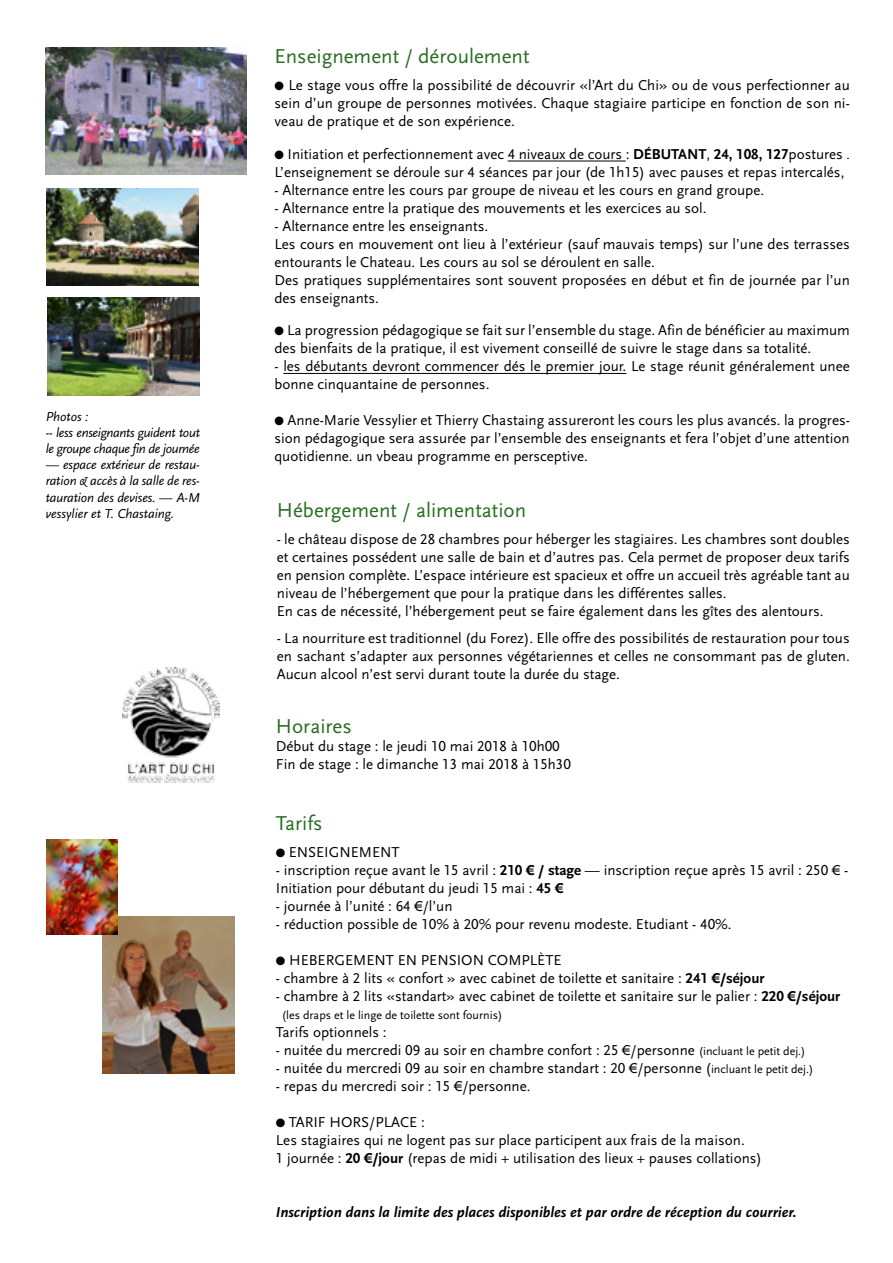
<style>
.page{position:relative;width:893px;height:1263px;background:#fff}
.page>*{position:absolute;margin:0;border:0;box-sizing:border-box;transform-origin:0 0}
.t1{font:21px "Scala Sans Regular LF";color:#296e22}
.t2{font:15px/18px "Scala Sans Regular LF";color:#000}
.t3{font:15px "Scala Sans Bold LF Italic";color:#000}
.t4{font:13.5px/16.2px "Scala Sans Regular LF Italic";letter-spacing:-.01em;color:#000}
.t5{font:12px "Scala Sans Regular LF";color:#000}
.s1{font-family:"Scala Sans Bold LF"}
.s2{font-size:13.5px}
.s3{font-size:12px}
</style>
<div class="page">
<img style="left:103px;top:916px;width:131px;height:158px">
<hr style="left:508px;top:161px;width:118px;height:1px;background:#000">
<hr style="left:283px;top:373px;width:343px;height:1px;background:#000">
<img style="left:46px;top:48px;width:200px;height:126px">
<img style="left:46px;top:188px;width:153px;height:97px">
<img style="left:47px;top:298px;width:153px;height:97px">
<img style="left:123px;top:668px;width:97px;height:115px">
<img style="left:47px;top:840px;width:71px;height:95px">
<p class="t4" style="left:46px;top:408px;width:156px">Photos :<br>-- less enseignants guident tout le groupe chaque fin de journée</p>
<p class="t4" style="left:46px;top:457px;width:156px;text-align:justify">— espace extérieur de restau&shy;ration &amp; accès à la salle de res&shy;tauration des devises. — A-M vessylier et T. Chastaing.</p>
<h1 class="t1" style="left:274px;top:45px;width:257px">Enseignement / déroulement</h1>
<p class="t2" style="left:274px;top:77px;width:577px;text-align:justify">● Le stage vous offre la possibilité de découvrir «l’Art du Chi» ou de vous perfectionner au sein d’un groupe de personnes motivées. Chaque stagiaire participe en fonction de son ni&shy;veau de pratique et de son expérience.</p>
<p class="t2" style="left:274px;top:145px;width:577px">● Initiation et perfectionnement avec 4 niveaux de cours : <span class="s1">DÉBUTANT</span>, <span class="s1">24, 108, 127</span>postures <span class="s2">.<br></span>L’enseignement se déroule sur 4 séances par jour (de 1h15) avec pauses et repas intercalés,</p>
<p class="t2" style="left:274px;top:181px;width:491px">- Alternance entre les cours par groupe de niveau et les cours en grand groupe.</p>
<p class="t2" style="left:274px;top:199px;width:433px">- Alternance entre la pratique des mouvements et les exercices au sol.</p>
<p class="t2" style="left:274px;top:217px;width:577px">- Alternance entre les enseignants.<br>Les cours en mouvement ont lieu à l’extérieur (sauf mauvais temps) sur l’une des terrasses entourants le Chateau. Les cours au sol se déroulent en salle.<br>Des pratiques supplémentaires sont souvent proposées en début et fin de journée par l’un des enseignants.</p>
<p class="t2" style="left:274px;top:321px;width:577px">● La progression pédagogique se fait sur l’ensemble du stage. Afin de bénéficier au maximum des bienfaits de la pratique, il est vivement conseillé de suivre le stage dans sa totalité.</p>
<p class="t2" style="left:274px;top:357px;width:577px">- les débutants devront commencer dés le premier jour. Le stage réunit généralement unee bonne cinquantaine de personnes.</p>
<p class="t2" style="left:274px;top:411px;width:577px;text-align:justify">● Anne-Marie Vessylier et Thierry Chastaing assureront les cours les plus avancés. la progres&shy;sion pédagogique sera assurée par l’ensemble des enseignants et fera l’objet d’une attention quotidienne. un vbeau programme en persceptive.</p>
<h1 class="t1" style="left:277px;top:498px;width:251px">Hébergement / alimentation</h1>
<p class="t2" style="left:277px;top:530px;width:574px">- le château dispose de 28 chambres pour héberger les stagiaires. Les chambres sont doubles et certaines possédent une salle de bain et d’autres pas. Cela permet de proposer deux tarifs en pension complète. L’espace intérieure est spacieux et offre un accueil très agréable tant au niveau de l’hébergement que pour la pratique dans les différentes salles.<br>En cas de nécessité, l’hébergement peut se faire également dans les gîtes des alentours.</p>
<p class="t2" style="left:277px;top:629px;width:574px;text-align:justify">- La nourriture est traditionnel (du Forez). Elle offre des possibilités de restauration pour tous en sachant s’adapter aux personnes végétariennes et celles ne consommant pas de gluten.<br>Aucun alcool n’est servi durant toute la durée du stage.</p>
<h1 class="t1" style="left:276px;top:714px;width:77px">Horaires</h1>
<p class="t2" style="left:276px;top:737px;width:297px">Début du stage : le jeudi 10 mai 2018 à 10h00<br>Fin de stage : le dimanche 13 mai 2018 à 15h30</p>
<h1 class="t1" style="left:276px;top:812px;width:48px">Tarifs</h1>
<p class="t2" style="left:276px;top:843px;width:125px">● ENSEIGNEMENT</p>
<p class="t2" style="left:276px;top:861px;width:574px">- inscription reçue avant le 15 avril : <span class="s1">210 € / stage</span> — inscription reçue après 15 avril : 250 € -<br>Initiation pour débutant du jeudi 15 mai : <span class="s1">45 €</span></p>
<p class="t2" style="left:276px;top:897px;width:178px">- journée à l’unité : 64 €/l’un</p>
<p class="t2" style="left:276px;top:915px;width:457px">- réduction possible de 10% à 20% pour revenu modeste. Etudiant - 40%.</p>
<p class="t2" style="left:276px;top:951px;width:287px">● HEBERGEMENT EN PENSION COMPLÈTE</p>
<p class="t2" style="left:276px;top:969px;width:490px">- chambre à 2 lits « confort » avec cabinet de toilette et sanitaire : <span class="s1">241 €/séjour</span></p>
<p class="t2" style="left:276px;top:987px;width:566px">- chambre à 2 lits «standart» avec cabinet de toilette et sanitaire sur le palier : <span class="s1">220 €/séjour</span></p>
<p class="t5" style="left:282px;top:1008px;width:222px">(les draps et le linge de toilette sont fournis)</p>
<p class="t2" style="left:276px;top:1023px;width:112px">Tarifs optionnels :</p>
<p class="t2" style="left:276px;top:1041px;width:531px">- nuitée du mercredi 09 au soir en chambre confort : 25 €/personne <span class="s3">(incluant le petit dej.)</span></p>
<p class="t2" style="left:276px;top:1059px;width:539px">- nuitée du mercredi 09 au soir en chambre standart : 20 €/personne (<span class="s3">incluant le petit dej.)</span></p>
<p class="t2" style="left:276px;top:1077px;width:256px">- repas du mercredi soir : 15 €/personne.</p>
<p class="t2" style="left:276px;top:1113px;width:488px">● TARIF HORS/PLACE :<br>Les stagiaires qui ne logent pas sur place participent aux frais de la maison.<br>1 journée : <span class="s1">20 €/jour</span> (repas de midi + utilisation des lieux + pauses collations)</p>
<p class="t3" style="left:276px;top:1204px;width:522px">Inscription dans la limite des places disponibles et par ordre de réception du courrier.</p>
</div>
